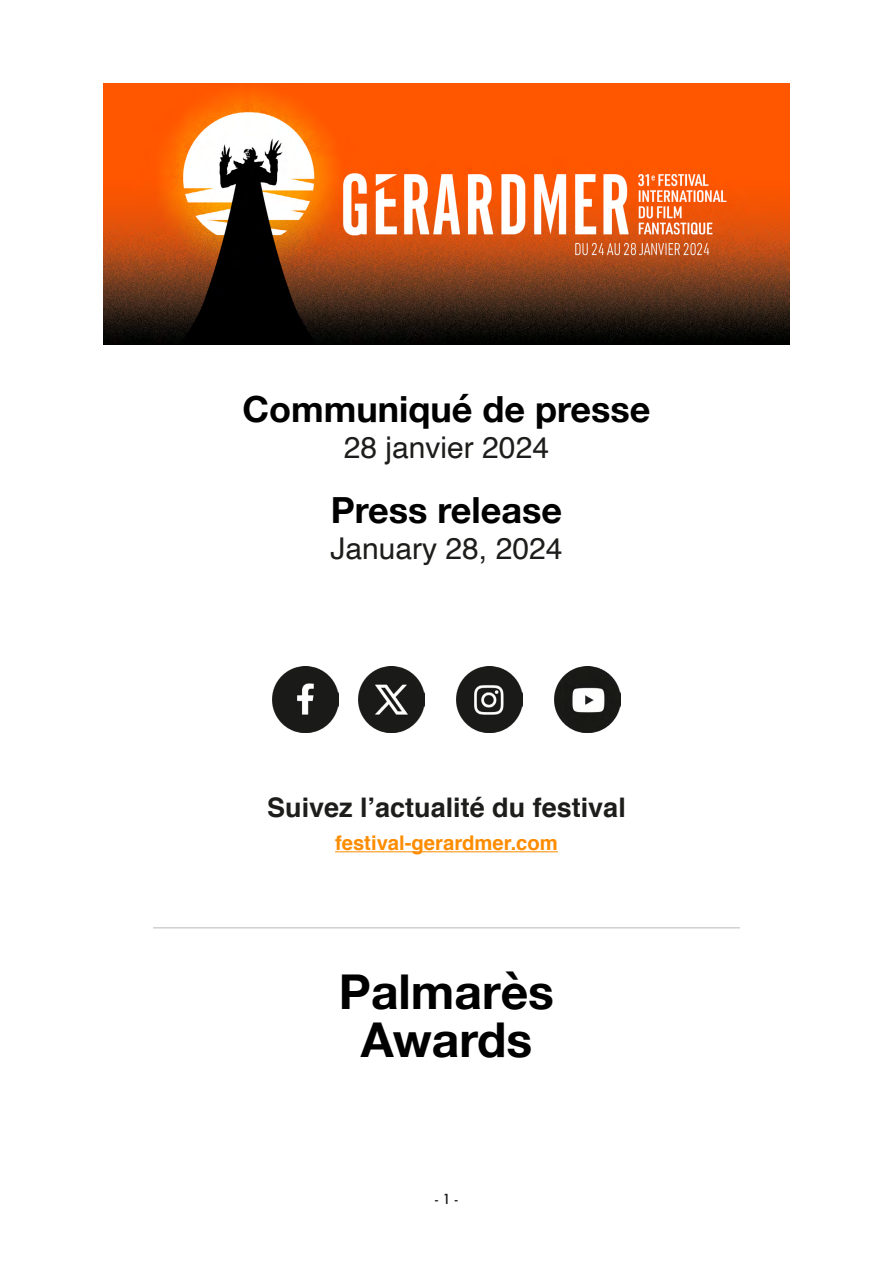
<style>
.page{position:relative;width:893px;height:1263px;background:#fff}
.page>*{position:absolute;margin:0;border:0;box-sizing:border-box;transform-origin:0 0}
.t1{font:700 48px "Helvetica Neue";color:#000}
.t2{font:700 36px "Helvetica Neue";color:#000}
.t3{font:30px "Helvetica";color:#1d1d1b}
.t4{font:700 27px "Helvetica";color:#1d1d1b}
.t5{font:700 20.25px "Helvetica";color:#fd8c00}
.t6{font:500 13.5px "Futura";color:#1d1d1b}
</style>
<div class="page">
<hr style="left:335px;top:851px;width:223px;height:1px;background:#fd8c00">
<img style="left:273px;top:667px;width:65px;height:65px">
<img style="left:457px;top:667px;width:65px;height:65px">
<img style="left:359px;top:667px;width:65px;height:65px">
<img style="left:555px;top:667px;width:65px;height:65px">
<hr style="left:153px;top:927px;width:587px;height:1px;background:#d0d0d0">
<img style="left:103px;top:83px;width:687px;height:262px">
<p class="t2" style="left:243px;top:381px;width:409px">Communiqué de presse</p>
<p class="t3" style="left:344px;top:425px;width:207px">28 janvier 2024</p>
<p class="t2" style="left:331px;top:482px;width:233px">Press release</p>
<p class="t3" style="left:331px;top:526px;width:233px">January 28, 2024</p>
<p class="t4" style="left:267px;top:786px;width:360px">Suivez l’actualité du festival</p>
<p class="t5" style="left:335px;top:827px;width:224px">festival-gerardmer.com</p>
<p class="t1" style="left:339px;top:954px;width:216px">Palmarès</p>
<p class="t1" style="left:361px;top:1002px;width:173px">Awards</p>
<p class="t6" style="left:435px;top:1190px;width:24px">- 1 -</p>
</div>
